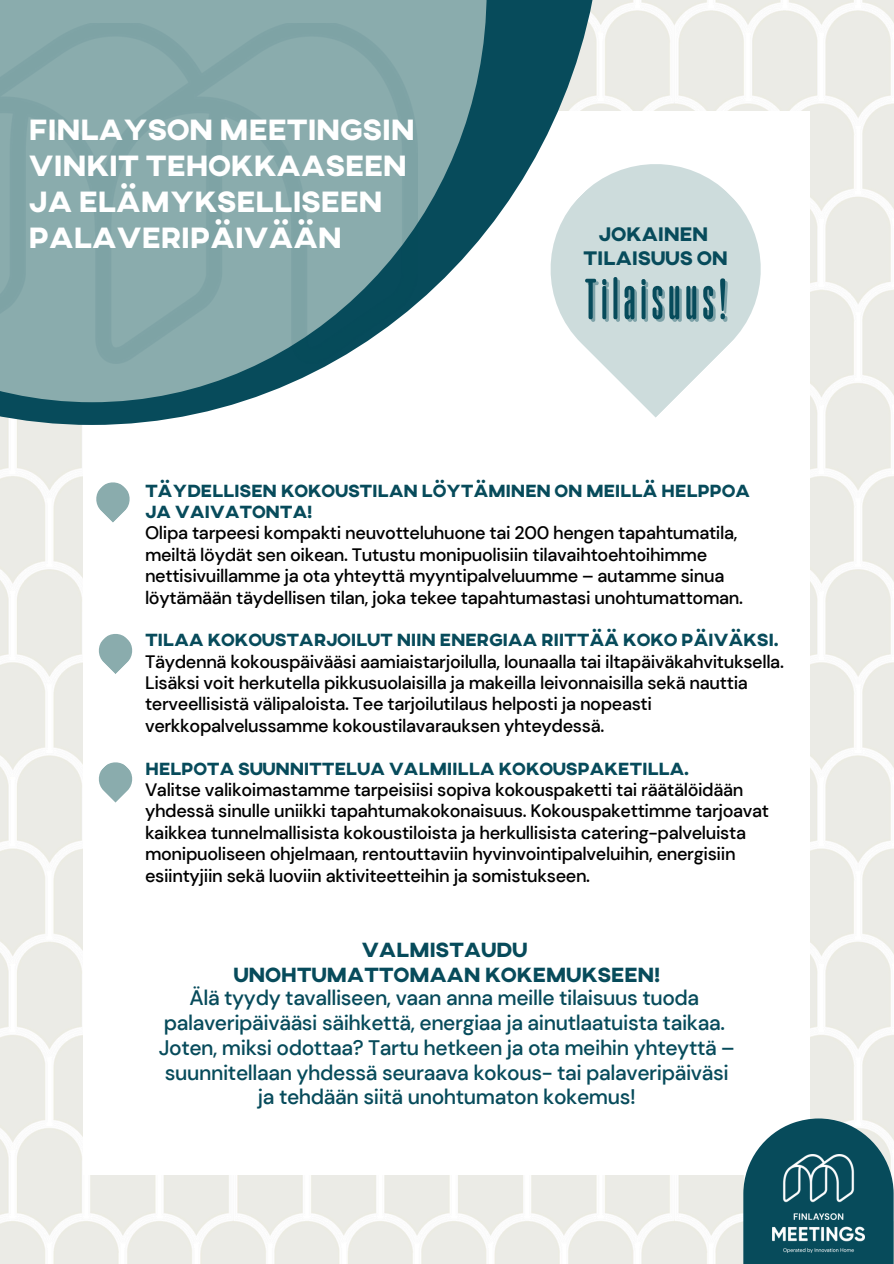
<style>
.page{position:relative;width:894px;height:1264px;background:#fff}
.page>*{position:absolute;margin:0;border:0;box-sizing:border-box;transform-origin:0 0}
.t1{font:500 57.45px "Unique";letter-spacing:.095em;color:#074b5b}
.t2{font:800 30px/36px "AXIS";letter-spacing:-.02em;color:#fff}
.t3{font:500 21px/24.6px "DM Sans";letter-spacing:-.02em;color:#074b5b;text-align:center}
.t4{font:800 20.1px/23.5px "AXIS";letter-spacing:-.02em;color:#074b5b;text-align:center}
.t5{font:500 18px/21.3px "DM Sans";letter-spacing:-.02em;color:#000}
.t6{font:800 18px "AXIS";letter-spacing:-.02em;color:#074b5b}
.s1{font-family:"AXIS";font-weight:800}
</style>
<div class="page">
<img style="left:0;top:0;width:893px;height:1263px">
<div style="left:84px;top:111px;width:725px;height:1063px;background:#fff"></div>
<svg style="left:0;top:0;width:603px;height:425px;fill:#074b5b"></svg>
<svg style="left:0;top:0;width:486px;height:402px;fill:#8aacad"></svg>
<img style="left:0;top:23px;width:417px;height:340px">
<svg style="left:743px;top:1118px;width:150px;height:145px;background:#376d79"></svg>
<img style="left:772px;top:1154px;width:92px;height:98px">
<svg style="left:96px;top:482px;width:34px;height:40px"></svg>
<svg style="left:98px;top:634px;width:35px;height:40px"></svg>
<svg style="left:98px;top:762px;width:35px;height:40px"></svg>
<svg style="left:507px;top:120px;width:254px;height:297px;fill:#cddcdc"></svg>
<p class="t2" style="left:29px;top:110px;width:387px">FINLAYSON MEETINGSIN<br>VINKIT TEHOKKAASEEN<br>JA ELÄMYKSELLISEEN<br>PALAVERIPÄIVÄÄN</p>
<p class="t4" style="left:583px;top:221px;width:146px">JOKAINEN<br>TILAISUUS ON</p>
<p class="t1" style="left:585px;top:277px;width:142px">Tilaisuus!</p>
<h2 class="t6" style="left:145px;top:478px;width:606px">TÄYDELLISEN KOKOUSTILAN LÖYTÄMINEN ON MEILLÄ HELPPOA</h2>
<p class="t6" style="left:145px;top:500px;width:169px">JA VAIVATONTA!</p>
<h3 class="t5" style="left:145px;top:522px;width:599px">Olipa tarpeesi kompakti neuvotteluhuone tai 200 hengen tapahtumatila, meiltä löydät sen oikean. Tutustu monipuolisiin tilavaihtoehtoihimme nettisivuillamme ja ota yhteyttä myyntipalveluumme – autamme sinua löytämään täydellisen tilan, joka tekee tapahtumastasi unohtumattoman.</h3>
<h1 class="t6" style="left:145px;top:628px;width:635px">TILAA KOKOUSTARJOILUT NIIN ENERGIAA RIITTÄÄ KOKO PÄIVÄKSI.</h1>
<p class="t5" style="left:145px;top:651px;width:640px">Täydennä kokouspäivääsi aamiaistarjoilulla, lounaalla tai iltapäiväkahvituksella.<br>Lisäksi voit herkutella pikkusuolaisilla ja makeilla leivonnaisilla sekä nauttia terveellisistä välipaloista. Tee tarjoilutilaus helposti ja nopeasti verkkopalvelussamme kokoustilavarauksen yhteydessä.</p>
<p class="t6" style="left:145px;top:756px;width:545px">HELPOTA SUUNNITTELUA VALMIILLA KOKOUSPAKETILLA.</p>
<p class="t5" style="left:145px;top:779px;width:625px">Valitse valikoimastamme tarpeisiisi sopiva kokouspaketti tai räätälöidään yhdessä sinulle uniikki tapahtumakokonaisuus. Kokouspakettimme tarjoavat kaikkea tunnelmallisista kokoustiloista ja herkullisista catering-palveluista monipuoliseen ohjelmaan, rentouttaviin hyvinvointipalveluihin, energisiin esiintyjiin sekä luoviin aktiviteetteihin ja somistukseen.</p>
<p class="t3" style="left:159px;top:937px;width:577px"><span class="s1">VALMISTAUDU<br>UNOHTUMATTOMAAN KOKEMUKSEEN!<br></span>Älä tyydy tavalliseen, vaan anna meille tilaisuus tuoda palaveripäivääsi säihkettä, energiaa ja ainutlaatuista taikaa.<br>Joten, miksi odottaa? Tartu hetkeen ja ota meihin yhteyttä – suunnitellaan yhdessä seuraava kokous- tai palaveripäiväsi ja tehdään siitä unohtumaton kokemus!</p>
</div>
